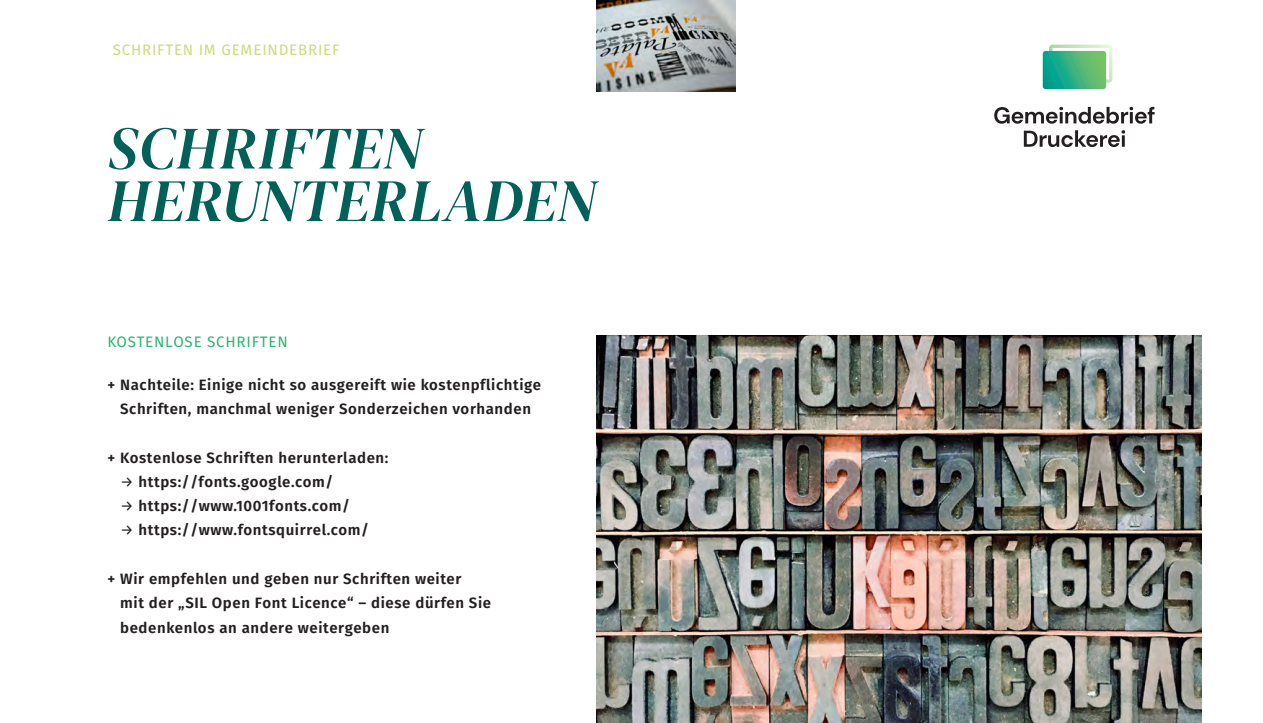
<style>
.page{position:relative;width:1263px;height:723px;background:#fff}
.page>*{position:absolute;margin:0;border:0;box-sizing:border-box;transform-origin:0 0}
.t1{font:italic 60px/52.5px "DM Serif Display";letter-spacing:.02em;color:#016159}
.t2{font:15.15px "Fira Sans";letter-spacing:.05em;color:#ceda7a}
.t3{font:15.15px "Fira Sans";letter-spacing:.05em;color:#2bb572}
.t4{font:600 15px/24.3px "Fira Sans";letter-spacing:.04em;color:#231f20;text-align:center}
.s1{font-weight:400}
</style>
<div class="page">
<svg style="left:1024px;top:130px;width:101px;height:17px"></svg>
<svg style="left:994px;top:107px;width:160px;height:17px"></svg>
<svg style="left:1043px;top:45px;width:69px;height:44px"></svg>
<img style="left:596px;top:0;width:140px;height:91px">
<img style="left:596px;top:335px;width:605px;height:388px">
<p class="t2" style="left:113px;top:38px;width:228px">SCHRIFTEN IM GEMEINDEBRIEF</p>
<h1 class="t1" style="left:107px;top:123px;width:489px">SCHRIFTEN<br>HERUNTERLADEN</h1>
<p class="t3" style="left:108px;top:330px;width:182px">KOSTENLOSE SCHRIFTEN</p>
<p class="t4" style="left:107px;top:371px;width:435px">+ Nachteile: Einige nicht so ausgereift wie kostenpflichtige<br>Schriften, manchmal weniger Sonderzeichen vorhanden</p>
<p class="t4" style="left:107px;top:444px;width:283px">+ Kostenlose Schriften herunterladen:</p>
<p class="t4" style="left:120px;top:468px;width:215px"><span class="s1">→</span> https://fonts.google.com/</p>
<p class="t4" style="left:120px;top:493px;width:231px"><span class="s1">→</span> https://www.1001fonts.com/</p>
<p class="t4" style="left:120px;top:517px;width:250px"><span class="s1">→</span> https://www.fontsquirrel.com/</p>
<p class="t4" style="left:120px;top:566px;width:372px;text-align:left;text-indent:-13px">+ Wir empfehlen und geben nur Schriften weiter<br>mit der „SIL Open Font Licence“ – diese dürfen Sie bedenkenlos an andere weitergeben</p>
</div>
